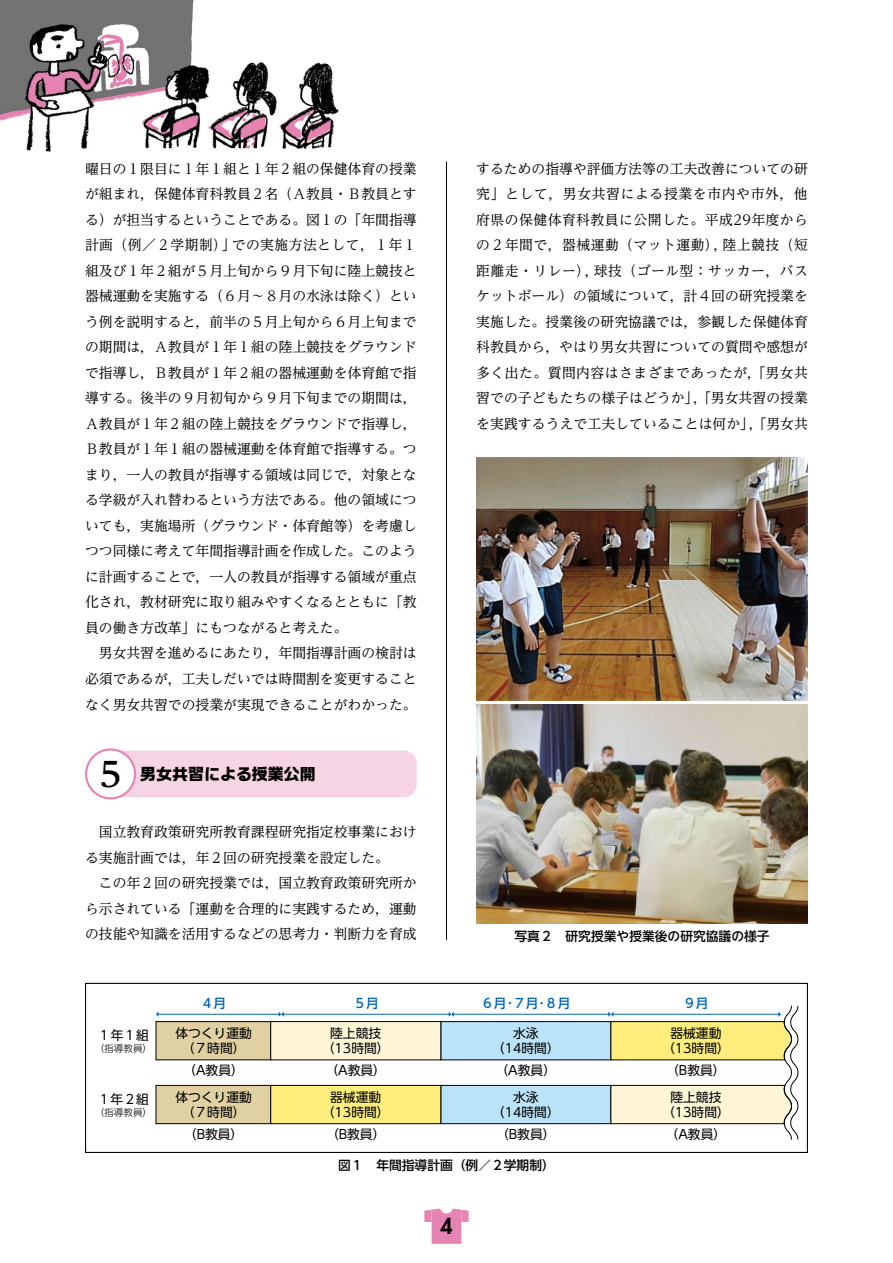
<style>
.page{position:relative;width:893px;height:1263px;background:#fff}
.page>*{position:absolute;margin:0;border:0;box-sizing:border-box;transform-origin:0 0}
.t1{font:800 21.3px "Futura";color:#000}
.t2{font:700 15.9px "Ro G San Srf Std";color:#000}
.t3{font:13.8px/25.5px "UD Reimin Pro";color:#000}
.t4{font:12.75px/14.9px "UD Shin Go Pro Regular 90 pv RKSJ H";color:#000;text-align:center}
.t5{font:500 12.75px "UD Shin Go NT Pro";color:#000}
.t6{font:12.75px "UD Shin Go Pro Medium 90 pv RKSJ H";color:#0068b7}
.t7{font:9.6px "UD Shin Go Pro Light 90 pv RKSJ H";color:#000}
.s1{font-family:"UD Reimin Pro";font-size:34.05px}
</style>
<div class="page">
<svg style="left:424px;top:1208px;width:45px;height:36px"></svg>
<img style="left:0;top:0;width:339px;height:152px">
<hr style="left:446px;top:162px;width:1px;height:778px;background:#000">
<div style="left:121px;top:750px;width:296px;height:47px;background:#f6d4e4"></div>
<div style="left:86px;top:749px;width:49px;height:49px;background:#fff;border-radius:50%"></div>
<div style="left:85px;top:748px;width:51px;height:51px;border:2px solid #e684b3;border-radius:50%"></div>
<img style="left:476px;top:705px;width:332px;height:219px">
<img style="left:476px;top:458px;width:332px;height:242px">
<div style="left:156px;top:1021px;width:115px;height:39px;background:#e0d1a3;border:1px solid #000"></div>
<div style="left:440px;top:1021px;width:171px;height:39px;background:#bae3f9;border:1px solid #000"></div>
<div style="left:270px;top:1021px;width:171px;height:39px;background:#fff5d7;border:1px solid #000"></div>
<div style="left:156px;top:1085px;width:115px;height:39px;background:#e0d1a3;border:1px solid #000"></div>
<div style="left:440px;top:1085px;width:171px;height:39px;background:#bae3f9;border:1px solid #000"></div>
<div style="left:270px;top:1085px;width:171px;height:39px;background:#ffee7d;border:1px solid #000"></div>
<hr style="left:158px;top:1014px;width:121px;height:1px;background:#0068b7">
<hr style="left:283px;top:1014px;width:166px;height:1px;background:#0068b7">
<svg style="left:279px;top:1012px;width:5px;height:5px"></svg>
<hr style="left:453px;top:1014px;width:156px;height:1px;background:#0068b7">
<svg style="left:449px;top:1012px;width:5px;height:5px"></svg>
<svg style="left:608px;top:1005px;width:190px;height:135px"></svg>
<div style="left:85px;top:983px;width:723px;height:170px;border:1px solid #000"></div>
<p class="t3" style="left:85px;top:155px;width:333px">曜日の１限目に１年１組と１年２組の保健体育の授業が組まれ，保健体育科教員２名（Ａ教員・Ｂ教員とする）が担当するということである。図１の「年間指導計画（例／２学期制）」での実施方法として，１年１組及び１年２組が５月上旬から９月下旬に陸上競技と器械運動を実施する（６月～８月の水泳は除く）という例を説明すると，前半の５月上旬から６月上旬までの期間は，Ａ教員が１年１組の陸上競技をグラウンドで指導し，Ｂ教員が１年２組の器械運動を体育館で指導する。後半の９月初旬から９月下旬までの期間は，<br>Ａ教員が１年２組の陸上競技をグラウンドで指導し，<br>Ｂ教員が１年１組の器械運動を体育館で指導する。つまり，一人の教員が指導する領域は同じで，対象となる学級が入れ替わるという方法である。他の領域についても，実施場所（グラウンド・体育館等）を考慮しつつ同様に考えて年間指導計画を作成した。このように計画することで，一人の教員が指導する領域が重点化され，教材研究に取り組みやすくなるとともに「教員の働き方改革」にもつながると考えた。<br>　男女共習を進めるにあたり，年間指導計画の検討は必須であるが，工夫しだいでは時間割を変更することなく男女共習での授業が実現できることがわかった。</p>
<p class="t2" style="left:100px;top:763px;width:217px"><span class="s1">5</span> 男女共習による授業公開</p>
<p class="t3" style="left:85px;top:819px;width:333px">　国立教育政策研究所教育課程研究指定校事業における実施計画では，年２回の研究授業を設定した。<br>　この年２回の研究授業では，国立教育政策研究所から示されている「運動を合理的に実践するため，運動の技能や知識を活用するなどの思考力・判断力を育成</p>
<p class="t3" style="left:476px;top:155px;width:333px;text-align:justify">するための指導や評価方法等の工夫改善についての研究」として，男女共習による授業を市内や市外，他府県の保健体育科教員に公開した。平成29年度からの２年間で，器械運動（マット運動），陸上競技（短距離走・リレー），球技（ゴール型：サッカー，バスケットボール）の領域について，計４回の研究授業を実施した。授業後の研究協議では，参観した保健体育科教員から，やはり男女共習についての質問や感想が多く出た。質問内容はさまざまであったが，「男女共習での子どもたちの様子はどうか」，「男女共習の授業を実践するうえで工夫していることは何か」，「男女共</p>
<p class="t5" style="left:514px;top:926px;width:257px">写真２　研究授業や授業後の研究協議の様子</p>
<p class="t4" style="left:98px;top:1027px;width:53px">１年１組</p>
<p class="t7" style="left:95px;top:1041px;width:59px">（指導教員）</p>
<p class="t4" style="left:98px;top:1091px;width:53px">１年２組</p>
<p class="t7" style="left:95px;top:1104px;width:59px">（指導教員）</p>
<p class="t6" style="left:201px;top:993px;width:27px">４月</p>
<p class="t6" style="left:353px;top:993px;width:27px">５月</p>
<p class="t6" style="left:481px;top:993px;width:91px">６月･７月･８月</p>
<p class="t6" style="left:683px;top:993px;width:27px">９月</p>
<p class="t4" style="left:175px;top:1025px;width:78px">体つくり運動（７時間）</p>
<p class="t4" style="left:322px;top:1025px;width:69px">陸上競技（13時間）</p>
<p class="t4" style="left:492px;top:1025px;width:69px">水泳<br>（14時間）</p>
<p class="t4" style="left:662px;top:1025px;width:69px">器械運動（13時間）</p>
<p class="t4" style="left:183px;top:1062px;width:62px">（A教員）</p>
<p class="t4" style="left:325px;top:1062px;width:62px">（A教員）</p>
<p class="t4" style="left:495px;top:1062px;width:62px">（A教員）</p>
<p class="t4" style="left:666px;top:1062px;width:61px">（B教員）</p>
<p class="t4" style="left:175px;top:1089px;width:78px">体つくり運動（７時間）</p>
<p class="t4" style="left:322px;top:1089px;width:69px">器械運動（13時間）</p>
<p class="t4" style="left:492px;top:1089px;width:69px">水泳<br>（14時間）</p>
<p class="t4" style="left:662px;top:1089px;width:69px">陸上競技（13時間）</p>
<p class="t4" style="left:184px;top:1126px;width:61px">（B教員）</p>
<p class="t4" style="left:326px;top:1126px;width:61px">（B教員）</p>
<p class="t4" style="left:496px;top:1126px;width:61px">（B教員）</p>
<p class="t4" style="left:666px;top:1126px;width:62px">（A教員）</p>
<p class="t5" style="left:338px;top:1155px;width:218px">図１　年間指導計画（例／２学期制）</p>
<h1 class="t1" style="left:441px;top:1213px;width:14px">4</h1>
</div>
